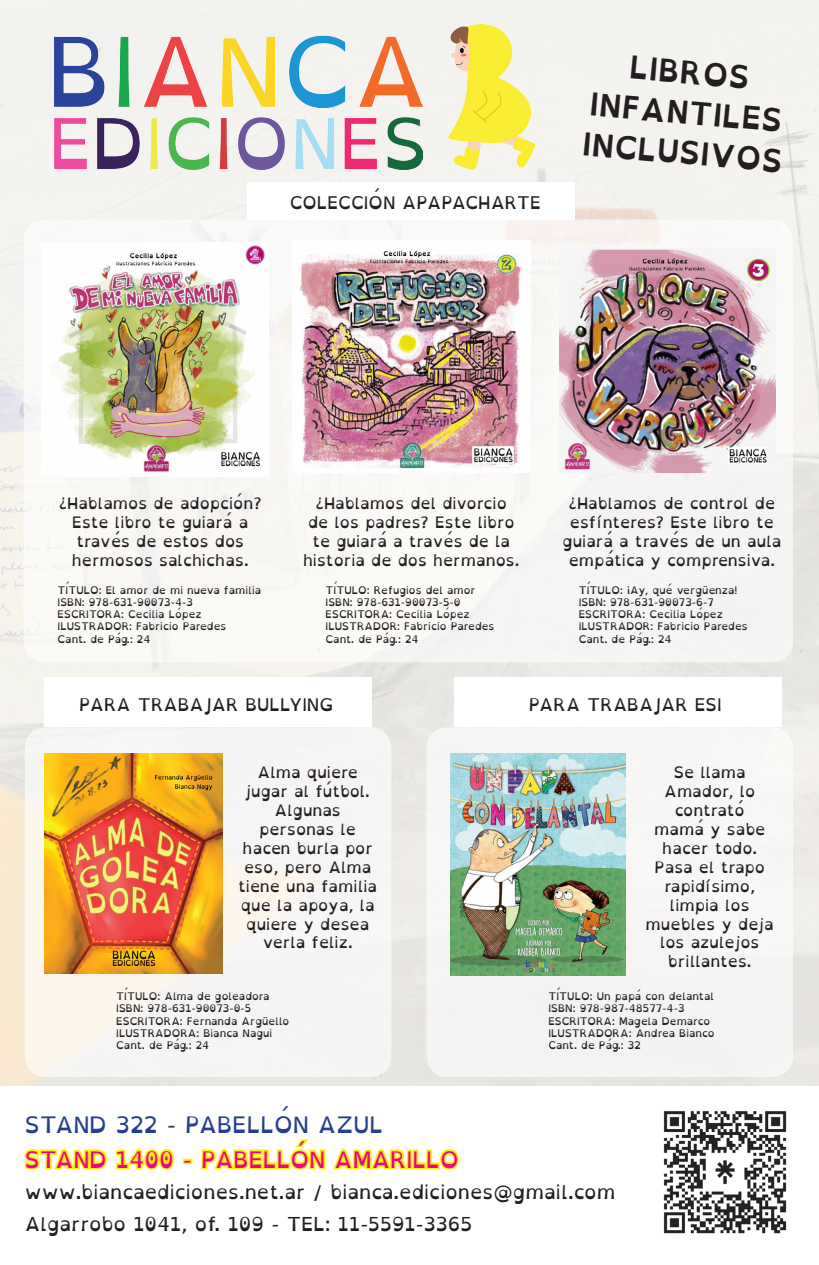
<style>
.page{position:relative;width:819px;height:1265px;background:#fff}
.page>*{position:absolute;margin:0;border:0;box-sizing:border-box;transform-origin:0 0}
.t1{font:700 31.5px "Open Dyslexic";color:#231f20}
.t2{font:22.75px "Open Dyslexic";color:#ed028c}
.t3{font:22.75px "Open Dyslexic";color:#253f8e}
.t4{font:19.25px "Open Dyslexic";color:#231f20}
.t5{font:17.5px "Open Dyslexic";color:#231f20}
.t6{font:15.75px/18.9px "Open Dyslexic";color:#231f20;text-align:center}
.t7{font:10.5px "Open Dyslexic";color:#231f20}
</style>
<div class="page">
<img style="left:0;top:0;width:819px;height:1086px">
<div style="left:247px;top:182px;width:328px;height:38px;background:#fff"></div>
<div style="left:454px;top:678px;width:328px;height:49px;background:#fff"></div>
<div style="left:44px;top:678px;width:328px;height:49px;background:#fff"></div>
<div style="left:25px;top:727px;width:366px;height:350px;background:#f6f5f3;border-radius:21px"></div>
<div style="left:426px;top:727px;width:367px;height:350px;background:#f6f5f4;border-radius:21px"></div>
<div style="left:24px;top:220px;width:769px;height:442px;background:#f9f8f5;border-radius:21px"></div>
<img style="left:58px;top:245px;width:207px;height:227px">
<img style="left:300px;top:250px;width:221px;height:219px">
<img style="left:559px;top:249px;width:216px;height:224px">
<img style="left:449px;top:25px;width:85px;height:145px">
<svg style="left:24px;top:1146px;width:151px;height:25px"></svg>
<div style="left:183px;top:1159px;width:9px;height:5px;border:4px solid #fff101"></div>
<svg style="left:201px;top:1139px;width:258px;height:32px"></svg>
<img style="left:54px;top:36px;width:369px;height:134px">
<img style="left:663px;top:1111px;width:123px;height:122px">
<img style="left:44px;top:754px;width:178px;height:220px">
<img style="left:450px;top:754px;width:175px;height:222px">
<p class="t5" style="left:290px;top:193px;width:253px">COLECCIÓN APAPACHARTE</p>
<p class="t1" style="left:631px;top:49px;width:122px;rotate:5deg">LIBROS</p>
<p class="t1" style="left:591px;top:86px;width:195px;rotate:5deg">INFANTILES</p>
<p class="t1" style="left:584px;top:126px;width:202px;rotate:5deg">INCLUSIVOS</p>
<p class="t6" style="left:59px;top:494px;width:205px">¿Hablamos de adopción?<br>Este libro te guiará a través de estos dos hermosos salchichas.</p>
<p class="t6" style="left:562px;top:494px;width:220px">¿Hablamos de control de esfínteres? Este libro te guiará a través de un aula empática y comprensiva.</p>
<p class="t6" style="left:303px;top:494px;width:218px">¿Hablamos del divorcio<br>de los padres? Este libro te guiará a través de la historia de dos hermanos.</p>
<p class="t7" style="left:58px;top:584px;width:205px">TÍTULO: El amor de mi nueva familia</p>
<p class="t7" style="left:58px;top:596px;width:137px">ISBN: 978-631-90073-4-3</p>
<p class="t7" style="left:58px;top:608px;width:146px">ESCRITORA: Cecilia López</p>
<p class="t7" style="left:58px;top:621px;width:170px">ILUSTRADOR: Fabricio Paredes</p>
<p class="t7" style="left:58px;top:633px;width:94px">Cant. de Pág.: 24</p>
<p class="t7" style="left:325px;top:584px;width:151px">TÍTULO: Refugios del amor</p>
<p class="t7" style="left:325px;top:596px;width:137px">ISBN: 978-631-90073-5-0</p>
<p class="t7" style="left:325px;top:608px;width:146px">ESCRITORA: Cecilia López</p>
<p class="t7" style="left:325px;top:621px;width:170px">ILUSTRADOR: Fabricio Paredes</p>
<p class="t7" style="left:325px;top:633px;width:94px">Cant. de Pág.: 24</p>
<p class="t7" style="left:578px;top:584px;width:160px">TÍTULO: ¡Ay, qué vergüenza!</p>
<p class="t7" style="left:578px;top:596px;width:136px">ISBN: 978-631-90073-6-7</p>
<p class="t7" style="left:578px;top:608px;width:146px">ESCRITORA: Cecilia López</p>
<p class="t7" style="left:578px;top:621px;width:170px">ILUSTRADOR: Fabricio Paredes</p>
<p class="t7" style="left:578px;top:633px;width:94px">Cant. de Pág.: 24</p>
<p class="t5" style="left:79px;top:695px;width:255px">PARA TRABAJAR BULLYING</p>
<p class="t5" style="left:528px;top:695px;width:195px">PARA TRABAJAR ESI</p>
<p class="t6" style="left:238px;top:763px;width:140px">Alma quiere jugar al fútbol.<br>Algunas personas le hacen burla por eso, pero Alma tiene una familia que la apoya, la quiere y desea verla feliz.</p>
<p class="t6" style="left:645px;top:763px;width:130px">Se llama<br>Amador, lo contrató<br>mamá y sabe hacer todo.<br>Pasa el trapo rapidísimo, limpia los muebles y deja los azulejos brillantes.</p>
<p class="t7" style="left:116px;top:990px;width:155px">TÍTULO: Alma de goleadora</p>
<p class="t7" style="left:116px;top:1003px;width:137px">ISBN: 978-631-90073-0-5</p>
<p class="t7" style="left:116px;top:1015px;width:175px">ESCRITORA: Fernanda Argüello</p>
<p class="t7" style="left:116px;top:1027px;width:157px">ILUSTRADORA: Bianca Nagui</p>
<p class="t7" style="left:116px;top:1039px;width:94px">Cant. de Pág.: 24</p>
<p class="t7" style="left:548px;top:990px;width:167px">TÍTULO: Un papá con delantal</p>
<p class="t7" style="left:548px;top:1003px;width:138px">ISBN: 978-987-48577-4-3</p>
<p class="t7" style="left:548px;top:1015px;width:163px">ESCRITORA: Magela Demarco</p>
<p class="t7" style="left:548px;top:1027px;width:168px">ILUSTRADORA: Andrea Bianco</p>
<p class="t7" style="left:548px;top:1039px;width:94px">Cant. de Pág.: 32</p>
<p class="t3" style="left:25px;top:1111px;width:360px">STAND 322 - PABELLÓN AZUL</p>
<p class="t2" style="left:25px;top:1146px;width:435px">STAND 1400 - PABELLÓN AMARILLO</p>
<p class="t4" style="left:25px;top:1181px;width:592px">www.biancaediciones.net.ar / bianca.ediciones@gmail.com</p>
<p class="t4" style="left:25px;top:1213px;width:449px">Algarrobo 1041, of. 109 - TEL: 11-5591-3365</p>
</div>
